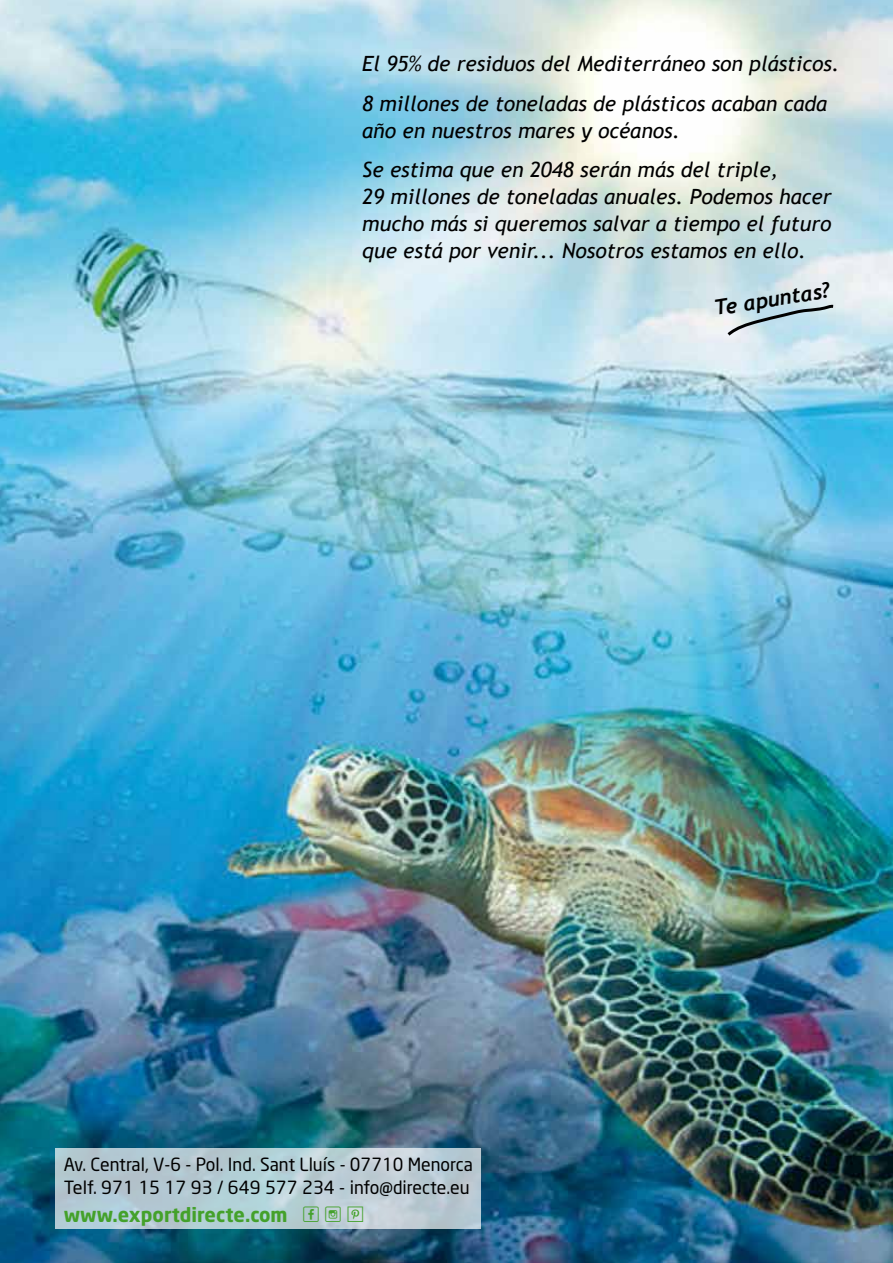
<style>
.page{position:relative;width:893px;height:1263px;background:#fff}
.page>*{position:absolute;margin:0;border:0;box-sizing:border-box;transform-origin:0 0}
.t1{font:italic 21px/39.8px "Trebuchet MS";color:#000}
.t2{font:italic 700 21px "Trebuchet";color:#000}
.t3{font:700 19.5px "Neo Sans";color:#44a12b}
.t4{font:18px/22.5px "Neo Sans";color:#000}
.s1{font-family:"Social Shapes";font-weight:400;font-size:22.5px}
</style>
<div class="page">
<img style="left:0;top:0;width:893px;height:1263px">
<svg style="left:55px;top:1148px;width:425px;height:81px;background:#b7ccd4"></svg>
<svg style="left:724px;top:304px;width:112px;height:35px;background:#b9d1da"></svg>
<p class="t1" style="left:362px;top:44px;width:479px">El 95% de residuos del Mediterráneo son plásticos.<br>8 millones de toneladas de plásticos acaban cada</p>
<p class="t1" style="left:362px;top:110px;width:417px">año en nuestros mares y océanos.<br>Se estima que en 2048 serán más del triple,</p>
<p class="t1" style="left:362px;top:184px;width:471px;line-height:27px;text-align:justify">29 millones de toneladas anuales. Podemos hacer mucho más si queremos salvar a tiempo el futuro que está por venir... Nosotros estamos en ello.</p>
<p class="t2" style="left:712px;top:296px;width:119px;rotate:-9deg">Te apuntas?</p>
<p class="t4" style="left:64px;top:1153px;width:411px">Av. Central, V-6 - Pol. Ind. Sant Lluís - 07710 Menorca<br>Telf. 971 15 17 93 / 649 577 234 - info@directe.eu</p>
<p class="t3" style="left:64px;top:1202px;width:301px">www.exportdirecte.com <span class="s1">² µ Á</span></p>
</div>
